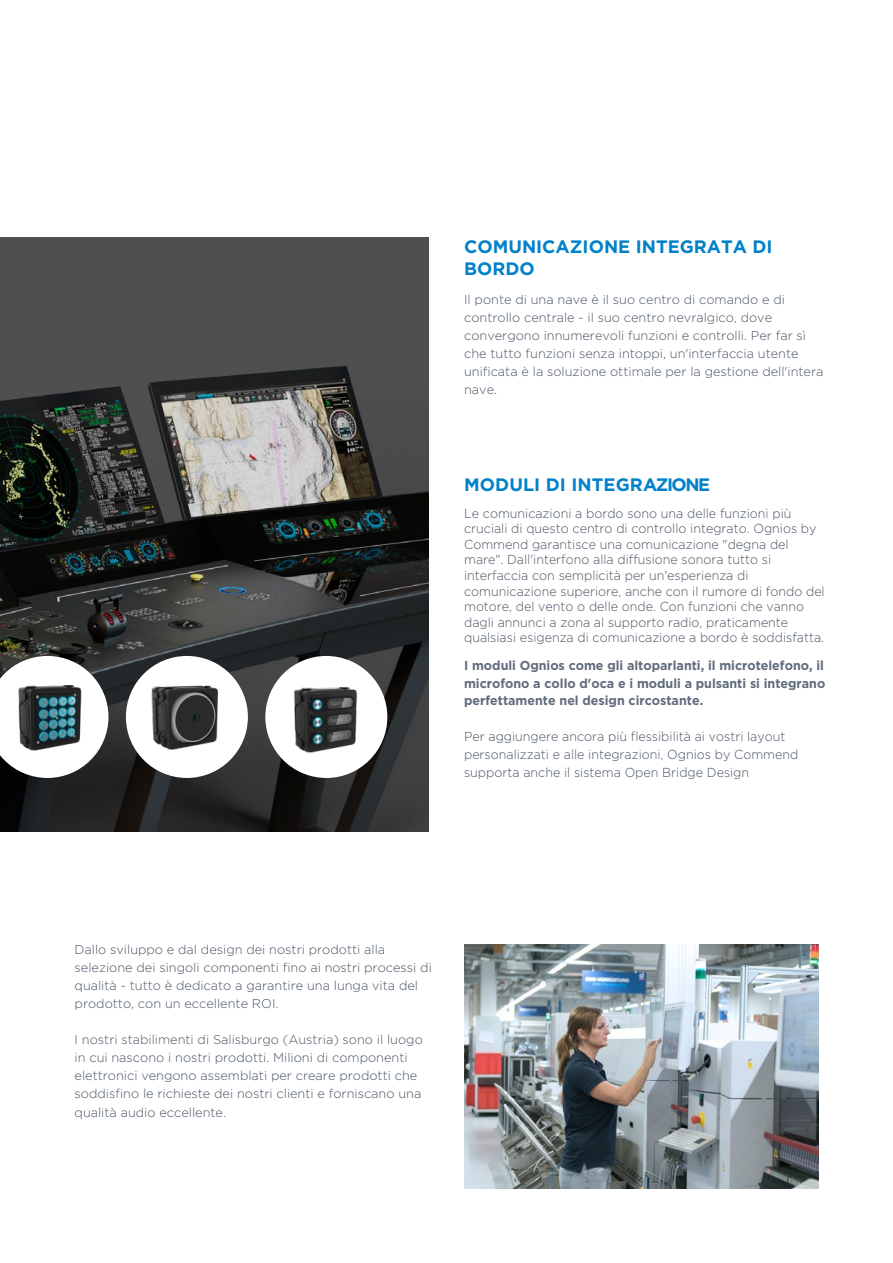
<style>
.page{position:relative;width:893px;height:1263px;background:#fff}
.page>*{position:absolute;margin:0;border:0;box-sizing:border-box;transform-origin:0 0}
.t1{font:700 18px/21.6px "Gotham";color:#0081c9}
.t2{font:300 13.05px/15.6px "Gotham";color:#485464;scale:.96 1}
.t3{font:700 13.05px/17.5px "Gotham";color:#606c7c;text-align:justify;scale:.96 1}
.t4{font:300 12.75px/18px "Gotham";color:#485464}
</style>
<div class="page">
<img style="left:0;top:238px;width:429px;height:593px">
<div style="left:126px;top:656px;width:122px;height:122px;background:#fff;border-radius:50%"></div>
<div style="left:265px;top:656px;width:122px;height:122px;background:#fff;border-radius:50%"></div>
<img style="left:137px;top:673px;width:100px;height:100px">
<svg style="left:0;top:656px;width:108px;height:122px"></svg>
<img style="left:275px;top:675px;width:102px;height:102px">
<img style="left:464px;top:944px;width:355px;height:244px">
<h1 class="t1" style="left:464px;top:236px;width:310px">COMUNICAZIONE INTEGRATA DI<br>BORDO</h1>
<p class="t4" style="left:464px;top:290px;width:361px">Il ponte di una nave è il suo centro di comando e di controllo centrale - il suo centro nevralgico, dove convergono innumerevoli funzioni e controlli. Per far sì che tutto funzioni senza intoppi, un'interfaccia utente unificata è la soluzione ottimale per la gestione dell'intera nave.</p>
<h1 class="t1" style="left:464px;top:473px;width:248px">MODULI DI INTEGRAZIONE</h1>
<p class="t2" style="left:464px;top:505px;width:377px">Le comunicazioni a bordo sono una delle funzioni più cruciali di questo centro di controllo integrato. Ognios by Commend garantisce una comunicazione "degna del mare". Dall'interfono alla diffusione sonora tutto si interfaccia con semplicità per un'esperienza di comunicazione superiore, anche con il rumore di fondo del motore, del vento o delle onde. Con funzioni che vanno dagli annunci a zona al supporto radio, praticamente qualsiasi esigenza di comunicazione a bordo è soddisfatta.</p>
<p class="t3" style="left:464px;top:656px;width:378px">I moduli Ognios come gli altoparlanti, il microtelefono, il microfono a collo d'oca e i moduli a pulsanti si integrano perfettamente nel design circostante.</p>
<p class="t2" style="left:464px;top:727px;width:350px;line-height:18px">Per aggiungere ancora più flessibilità ai vostri layout personalizzati e alle integrazioni, Ognios by Commend supporta anche il sistema Open Bridge Design</p>
<p class="t4" style="left:75px;top:941px;width:359px">Dallo sviluppo e dal design dei nostri prodotti alla selezione dei singoli componenti fino ai nostri processi di qualità - tutto è dedicato a garantire una lunga vita del prodotto, con un eccellente ROI.</p>
<p class="t4" style="left:75px;top:1031px;width:350px">I nostri stabilimenti di Salisburgo (Austria) sono il luogo in cui nascono i nostri prodotti. Milioni di componenti elettronici vengono assemblati per creare prodotti che soddisfino le richieste dei nostri clienti e forniscano una qualità audio eccellente.</p>
</div>
